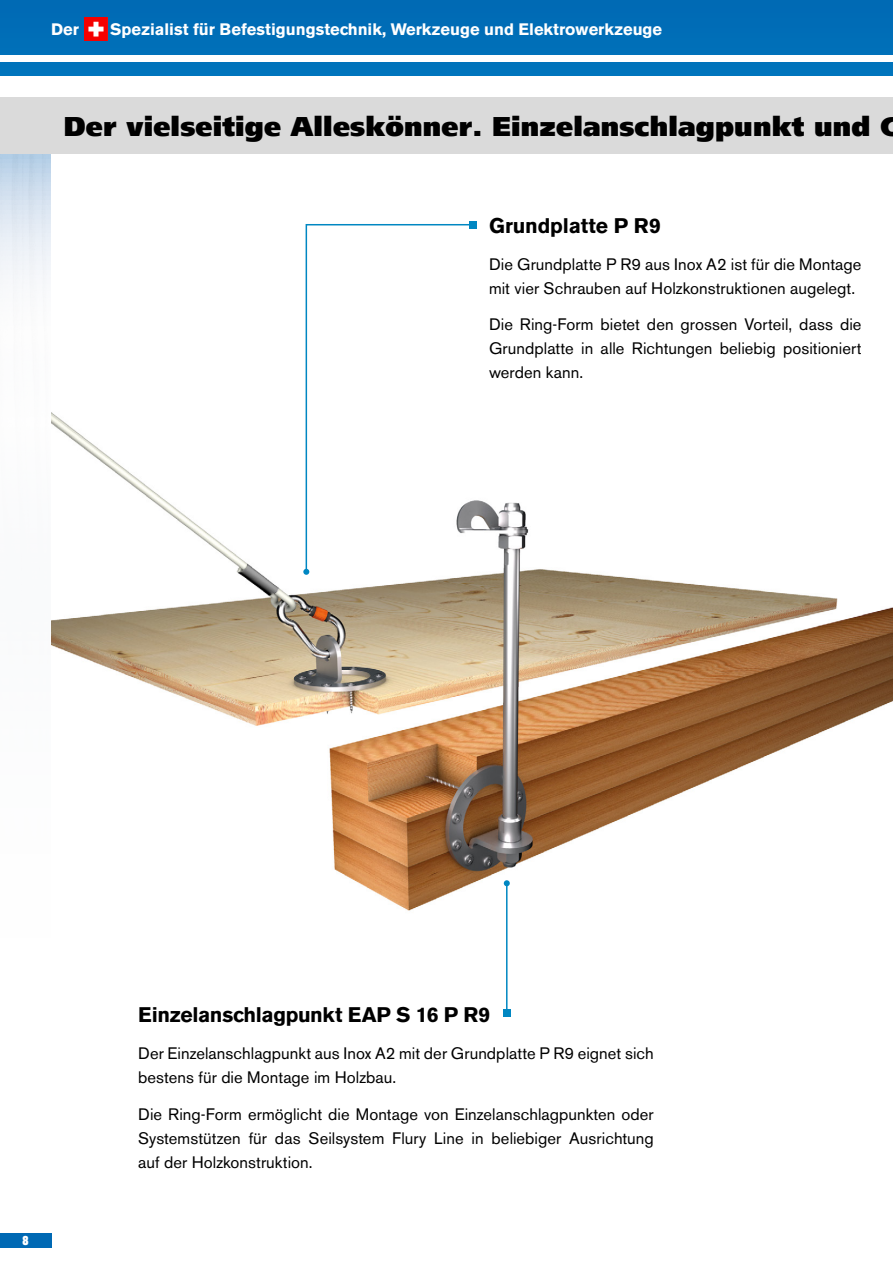
<style>
.page{position:relative;width:893px;height:1263px;background:#006eb7}
.page>*{position:absolute;margin:0;border:0;box-sizing:border-box;transform-origin:0 0}
.t1{font:900 27px "Frutiger";letter-spacing:.005em;color:#000}
.t2{font:700 21px "Akzidenz Grotesk BE";letter-spacing:-.01em;color:#000}
.t3{font:16.5px/24px "Akzidenz Grotesk BE";letter-spacing:.005em;color:#000}
.t4{font:700 16.5px "Akzidenz Grotesk BE";color:#fff}
.t5{font:700 10.5px "Aachen";color:#fff;scale:.8 1}
</style>
<div class="page">
<div style="left:0;top:77px;width:893px;height:21px;background:#fff"></div>
<div style="left:0;top:55px;width:893px;height:7px;background:#fff"></div>
<div style="left:0;top:98px;width:893px;height:1165px;background:#fff"></div>
<div style="left:0;top:98px;width:893px;height:56px;background:#dadada"></div>
<img style="left:84px;top:18px;width:23px;height:23px">
<div style="left:0;top:1233px;width:51px;height:15px;background:#0069b4"></div>
<img style="left:51px;top:412px;width:842px;height:526px">
<svg style="left:305px;top:224px;width:169px;height:349px"></svg>
<div style="left:469px;top:221px;width:7px;height:7px;background:#0087c2"></div>
<svg style="left:303px;top:569px;width:6px;height:6px"></svg>
<hr style="left:506px;top:883px;width:1px;height:130px;background:#0087c2">
<div style="left:503px;top:1009px;width:7px;height:7px;background:#0087c2"></div>
<svg style="left:504px;top:880px;width:6px;height:6px"></svg>
<p class="t4" style="left:51px;top:20px;width:29px">Der</p>
<p class="t4" style="left:110px;top:20px;width:554px">Spezialist für Befestigungstechnik, Werkzeuge und Elektrowerkzeuge</p>
<h1 class="t1" style="left:64px;top:110px;width:839px">Der vielseitige Alleskönner. Einzelanschlagpunkt und G</h1>
<p class="t2" style="left:489px;top:213px;width:173px">Grundplatte P R9</p>
<p class="t3" style="left:489px;top:252px;width:374px">Die Grundplatte P R9 aus Inox A2 ist für die Montage mit vier Schrauben auf Holzkonstruktionen augelegt.</p>
<p class="t3" style="left:489px;top:313px;width:374px;text-align:justify">Die Ring-Form bietet den grossen Vorteil, dass die Grundplatte in alle Richtungen beliebig positioniert werden kann.</p>
<p class="t5" style="left:22px;top:1233px;width:9px">8</p>
<p class="t2" style="left:138px;top:1002px;width:354px">Einzelanschlagpunkt EAP S 16 P R9</p>
<p class="t3" style="left:138px;top:1041px;width:517px">Der Einzelanschlagpunkt aus Inox A2 mit der Grundplatte P R9 eignet sich bestens für die Montage im Holzbau.</p>
<p class="t3" style="left:138px;top:1102px;width:517px;text-align:justify">Die Ring-Form ermöglicht die Montage von Einzelanschlagpunkten oder Systemstützen für das Seilsystem Flury Line in beliebiger Ausrichtung auf der Holzkonstruktion.</p>
</div>
